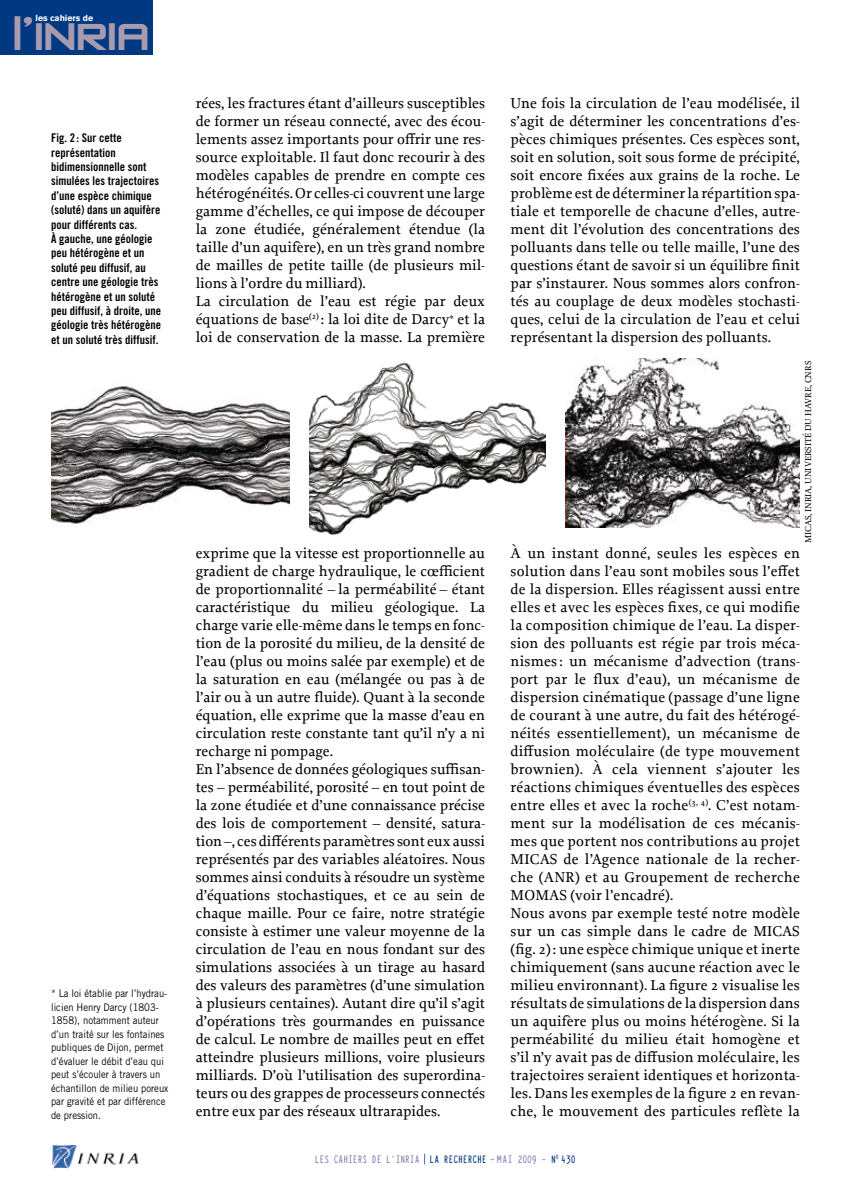
<style>
.page{position:relative;width:851px;height:1191px;background:#fff}
.page>*{position:absolute;margin:0;border:0;box-sizing:border-box;transform-origin:0 0}
.t1{font:45px "Zero Twos";letter-spacing:-.03em;color:#a89bae;scale:1.1 1}
.t2{font:15px/18px "Proforma";color:#000}
.t3{font:12px/14.4px "Trade Gothic Bold Cond Twenty";color:#000}
.t4{font:700 12px "Typewriter Condensed";letter-spacing:-.01em;color:#003882;scale:.9 1}
.t5{font:12px "Typewriter Condensed";letter-spacing:-.01em;color:#63659f;scale:.9 1}
.t6{font:10.5px/13.5px "Trade Gothic";color:#000;scale:.9 1}
.t7{font:9px "Proforma";color:#000}
.t8{font:700 8.7px "Akzidenz Grotesk BE";color:#fff}
.s1{font-weight:400;color:#63659f}
</style>
<div class="page">
<img style="left:52px;top:1145px;width:87px;height:23px">
<div style="left:0;top:0;width:152px;height:54px;background:#003882"></div>
<img style="left:565px;top:359px;width:234px;height:169px">
<img style="left:309px;top:362px;width:236px;height:173px">
<img style="left:51px;top:386px;width:239px;height:138px">
<p class="t8" style="left:36px;top:13px;width:59px">les cahiers de</p>
<h1 class="t1" style="left:12px;top:14px;width:127px">l’INRIA</h1>
<p class="t3" style="left:51px;top:130px;width:111px">Fig. 2 : Sur cette représentation bidimensionnelle sont simulées les trajectoires d’une espèce chimique (soluté) dans un aquifère pour différents cas.<br>À gauche, une géologie peu hétérogène et un soluté peu diffusif, au centre une géologie très hétérogène et un soluté peu diffusif, à droite, une géologie très hétérogène et un soluté très diffusif.</p>
<p class="t6" style="left:51px;top:986px;width:132px">* La loi établie par l’hydrau&shy;licien Henry Darcy (1803-<br>1858), notamment auteur d’un traité sur les fontaines publiques de Dijon, permet d’évaluer le débit d’eau qui peut s’écouler à travers un échantillon de milieu poreux par gravité et par différence de pression.</p>
<p class="t2" style="left:196px;top:94px;width:291px">rées, les fractures étant d’ailleurs susceptibles de former un réseau connecté, avec des écou&shy;lements assez importants pour offrir une res&shy;source exploitable. Il faut donc recourir à des modèles capables de prendre en compte ces hétérogénéités. Or celles-ci couvrent une large gamme d’échelles, ce qui impose de découper la zone étudiée, généralement étendue (la taille d’un aquifère), en un très grand nombre de mailles de petite taille (de plusieurs mil&shy;lions à l’ordre du milliard).<br>La circulation de l’eau est régie par deux équations de base<sup>(2)</sup> : la loi dite de Darcy<sup>*</sup> et la loi de conservation de la masse. La première</p>
<p class="t2" style="left:196px;top:544px;width:291px">exprime que la vitesse est proportionnelle au gradient de charge hydraulique, le cœfficient de proportionnalité – la perméabilité – étant caractéristique du milieu géologique. La charge varie elle-même dans le temps en fonc&shy;tion de la porosité du milieu, de la densité de l’eau (plus ou moins salée par exemple) et de la saturation en eau (mélangée ou pas à de l’air ou à un autre fluide). Quant à la seconde équation, elle exprime que la masse d’eau en circulation reste constante tant qu’il n’y a ni recharge ni pompage.<br>En l’absence de données géologiques suffisan&shy;tes – perméabilité, porosité – en tout point de la zone étudiée et d’une connaissance précise des lois de comportement – densité, satura&shy;tion –, ces différents paramètres sont eux aussi représentés par des variables aléatoires. Nous sommes ainsi conduits à résoudre un système d’équations stochastiques, et ce au sein de chaque maille. Pour ce faire, notre stratégie consiste à estimer une valeur moyenne de la circulation de l’eau en nous fondant sur des simulations associées à un tirage au hasard des valeurs des paramètres (d’une simulation à plusieurs centaines). Autant dire qu’il s’agit d’opérations très gourmandes en puissance de calcul. Le nombre de mailles peut en effet atteindre plusieurs millions, voire plusieurs milliards. D’où l’utilisation des superordina&shy;teurs ou des grappes de processeurs connectés entre eux par des réseaux ultrarapides.</p>
<p class="t2" style="left:510px;top:94px;width:291px;text-align:justify">Une fois la circulation de l’eau modélisée, il s’agit de déterminer les concentrations d’es&shy;pèces chimiques présentes. Ces espèces sont, soit en solution, soit sous forme de précipité, soit encore fixées aux grains de la roche. Le problème est de déterminer la répartition spa&shy;tiale et temporelle de chacune d’elles, autre&shy;ment dit l’évolution des concentrations des polluants dans telle ou telle maille, l’une des questions étant de savoir si un équilibre finit par s’instaurer. Nous sommes alors confron&shy;tés au couplage de deux modèles stochasti&shy;ques, celui de la circulation de l’eau et celui représentant la dispersion des polluants.</p>
<p class="t7" style="left:802px;top:543px;width:184px;rotate:-90deg">MICAS, Inria, université du Havre, CNRS</p>
<p class="t2" style="left:510px;top:544px;width:291px">À un instant donné, seules les espèces en solution dans l’eau sont mobiles sous l’effet de la dispersion. Elles réagissent aussi entre elles et avec les espèces fixes, ce qui modifie la composition chimique de l’eau. La disper&shy;sion des polluants est régie par trois méca&shy;nismes: un mécanisme d’advection (trans&shy;port par le flux d’eau), un mécanisme de dispersion cinématique (passage d’une ligne de courant à une autre, du fait des hétérogé&shy;néités essentiellement), un mécanisme de diffusion moléculaire (de type mouvement brownien). À cela viennent s’ajouter les réactions chimiques éventuelles des espèces entre elles et avec la roche<sup>(3,</sup> <sup>4)</sup>. C’est notam&shy;ment sur la modélisation de ces mécanis&shy;mes que portent nos contributions au projet MICAS de l’Agence nationale de la recher&shy;che (ANR) et au Groupement de recherche MOMAS (voir l’encadré).<br>Nous avons par exemple testé notre modèle sur un cas simple dans le cadre de MICAS (fig. 2): une espèce chimique unique et inerte chimiquement (sans aucune réaction avec le milieu environnant). La figure 2 visualise les résultats de simulations de la dispersion dans un aquifère plus ou moins hétérogène. Si la perméabilité du milieu était homogène et s’il n’y avait pas de diffusion moléculaire, les trajectoires seraient identiques et horizonta&shy;les. Dans les exemples de la figure 2 en revan&shy;che, le mouvement des particules reflète la</p>
<p class="t5" style="left:315px;top:1150px;width:106px">LES CAHIERS DE L ’INRIA</p>
<p class="t4" style="left:429px;top:1150px;width:164px">LA R ECHERCHE <span class="s1">- MAI 2009 -</span> N<sup>0</sup> 430</p>
</div>
